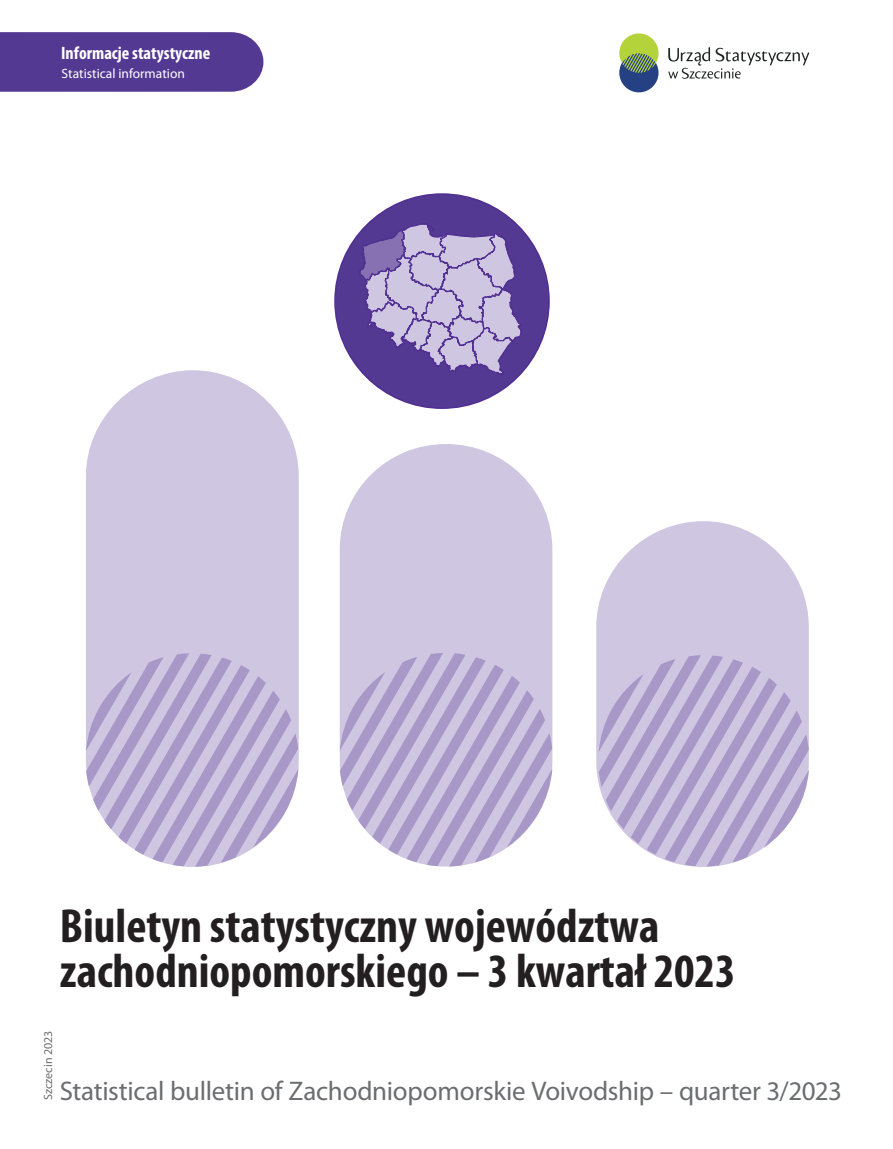
<style>
.page{position:relative;width:893px;height:1149px;background:#fff}
.page>*{position:absolute;margin:0;border:0;box-sizing:border-box;transform-origin:0 0}
.t1{font:700 condensed 48px/45.5px "Myriad Pro";color:#231f20}
.t2{font:27px "Myriad Pro";letter-spacing:-.01em;color:#6c6d70}
.t3{font:700 condensed 18px "Myriad Pro";color:#fff}
.t4{font:13.5px "Myriad Pro";color:#fff}
.t5{font:12px "Myriad Pro";color:#6c6d70}
</style>
<div class="page">
<div style="left:0;top:32px;width:264px;height:60px;background:#543992"></div>
<div style="left:86px;top:370px;width:213px;height:496px;background:#cfc6e2;border-radius:106px"></div>
<svg style="left:86px;top:653px;width:212px;height:213px"></svg>
<div style="left:596px;top:521px;width:213px;height:345px;background:#cfc6e2;border-radius:106px"></div>
<svg style="left:599px;top:655px;width:210px;height:211px"></svg>
<div style="left:340px;top:444px;width:212px;height:422px;background:#cfc6e2;border-radius:106px"></div>
<svg style="left:340px;top:653px;width:212px;height:213px"></svg>
<div style="left:334px;top:193px;width:216px;height:216px;background:#543992;border:2px solid #502e92;border-radius:50%"></div>
<svg style="left:668px;top:47px;width:141px;height:32px"></svg>
<div style="left:619px;top:53px;width:39px;height:39px;background:#254184;border-radius:50%"></div>
<svg style="left:619px;top:33px;width:39px;height:40px"></svg>
<svg style="left:358px;top:223px;width:164px;height:153px"></svg>
<p class="t3" style="left:61px;top:41px;width:151px">Informacje statystyczne</p>
<p class="t4" style="left:62px;top:65px;width:125px">Statistical information</p>
<p class="t1" style="left:60px;top:901px;width:677px">Biuletyn statystyczny województwa zachodniopomorskiego – 3 kwartał 2023</p>
<p class="t5" style="left:41px;top:1099px;width:71px;rotate:-90deg">Szczecin 2023</p>
<p class="t2" style="left:60px;top:1073px;width:784px">Statistical bulletin of Zachodniopomorskie Voivodship – quarter 3/2023</p>
</div>
